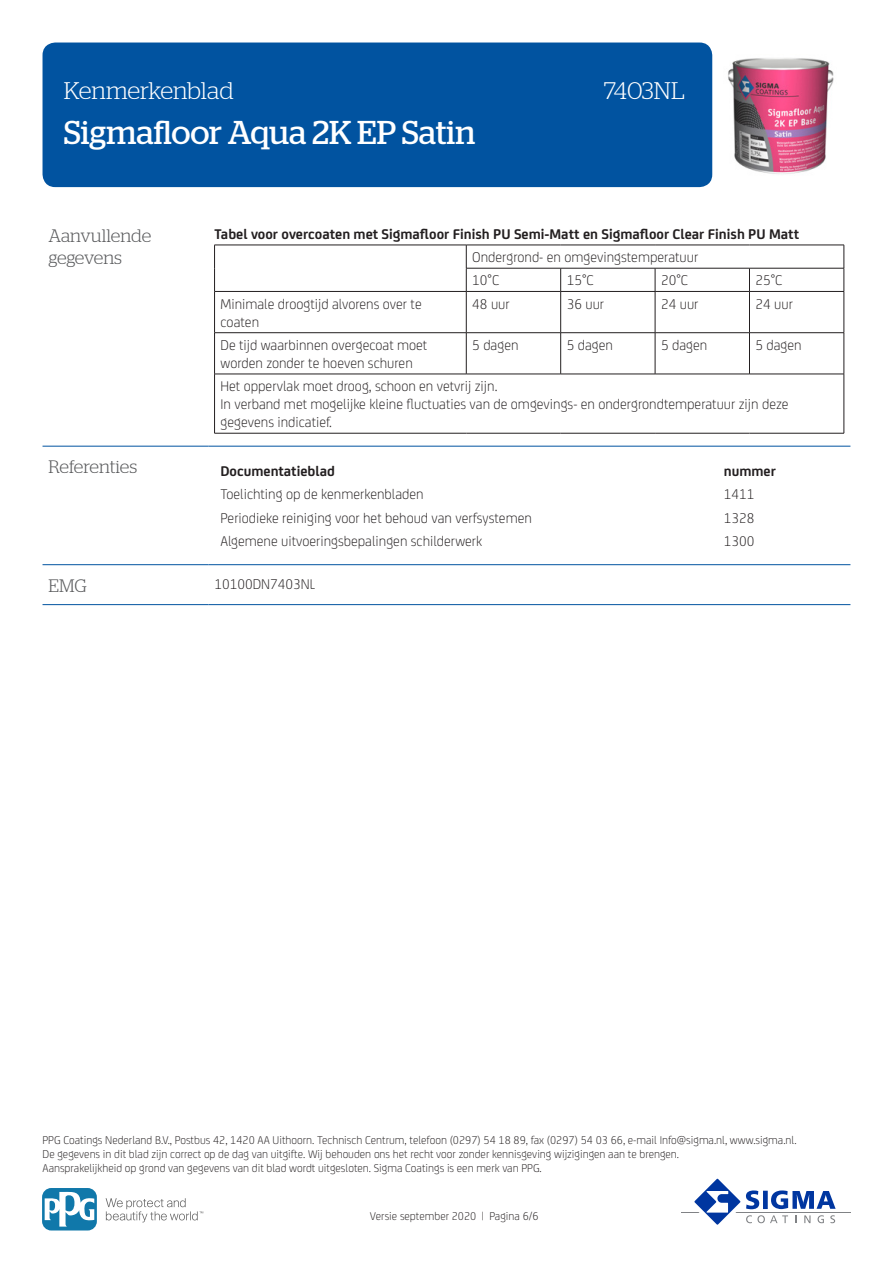
<style>
.page{position:relative;width:893px;height:1263px;background:#fff}
.page>*{position:absolute;margin:0;border:0;box-sizing:border-box;transform-origin:0 0}
.t1{font:33px "Stag";color:#fff}
.t2{font:300 24px "Stag";color:#fff}
.KOP{font:300 18px/21.6px "Stag";letter-spacing:-.005em;color:#57585a}
.BODY{font:300 15px/18px "FS Joey";color:#231f20}
.BODY-2{font:700 15px "FS Joey";color:#231f20}
.t3{font:300 12px/14.4px "FS Joey";color:#231f20}
</style>
<div class="page">
<div style="left:43px;top:43px;width:669px;height:144px;background:#0153a0;border-radius:13px"></div>
<hr style="left:681px;top:1211px;width:169px;height:1px;background:#808285">
<svg style="left:689px;top:1178px;width:147px;height:47px"></svg>
<svg style="left:106px;top:1198px;width:97px;height:24px"></svg>
<svg style="left:43px;top:1188px;width:54px;height:42px"></svg>
<svg style="left:45px;top:1191px;width:49px;height:35px"></svg>
<hr style="left:43px;top:446px;width:165px;height:1px;background:#0153a0">
<hr style="left:208px;top:446px;width:642px;height:1px;background:#0153a0">
<hr style="left:43px;top:564px;width:165px;height:1px;background:#0153a0">
<hr style="left:208px;top:564px;width:642px;height:1px;background:#0153a0">
<hr style="left:43px;top:604px;width:165px;height:1px;background:#0153a0">
<hr style="left:208px;top:604px;width:642px;height:1px;background:#0153a0">
<hr style="left:214px;top:245px;width:252px;height:1px;background:#231f20">
<hr style="left:466px;top:245px;width:95px;height:1px;background:#231f20">
<hr style="left:561px;top:245px;width:94px;height:1px;background:#231f20">
<hr style="left:655px;top:245px;width:94px;height:1px;background:#231f20">
<hr style="left:749px;top:245px;width:95px;height:1px;background:#231f20">
<svg style="left:214px;top:245px;width:1px;height:46px"></svg>
<hr style="left:466px;top:268px;width:95px;height:1px;background:#231f20">
<svg style="left:466px;top:245px;width:1px;height:46px"></svg>
<hr style="left:561px;top:268px;width:94px;height:1px;background:#231f20">
<svg style="left:560px;top:268px;width:1px;height:23px"></svg>
<hr style="left:655px;top:268px;width:94px;height:1px;background:#231f20">
<svg style="left:655px;top:268px;width:1px;height:23px"></svg>
<hr style="left:749px;top:268px;width:95px;height:1px;background:#231f20">
<svg style="left:749px;top:268px;width:1px;height:23px"></svg>
<svg style="left:844px;top:245px;width:1px;height:46px"></svg>
<hr style="left:214px;top:291px;width:252px;height:1px;background:#231f20">
<hr style="left:214px;top:292px;width:1px;height:40px;background:#231f20">
<hr style="left:466px;top:291px;width:95px;height:1px;background:#231f20">
<hr style="left:466px;top:292px;width:1px;height:40px;background:#231f20">
<hr style="left:561px;top:291px;width:94px;height:1px;background:#231f20">
<hr style="left:560px;top:292px;width:1px;height:40px;background:#231f20">
<hr style="left:655px;top:291px;width:94px;height:1px;background:#231f20">
<hr style="left:655px;top:292px;width:1px;height:40px;background:#231f20">
<hr style="left:749px;top:291px;width:95px;height:1px;background:#231f20">
<hr style="left:749px;top:292px;width:1px;height:40px;background:#231f20">
<hr style="left:844px;top:292px;width:1px;height:40px;background:#231f20">
<hr style="left:214px;top:332px;width:252px;height:1px;background:#231f20">
<hr style="left:214px;top:333px;width:1px;height:41px;background:#231f20">
<hr style="left:466px;top:332px;width:95px;height:1px;background:#231f20">
<hr style="left:466px;top:333px;width:1px;height:41px;background:#231f20">
<hr style="left:561px;top:332px;width:94px;height:1px;background:#231f20">
<hr style="left:560px;top:333px;width:1px;height:41px;background:#231f20">
<hr style="left:655px;top:332px;width:94px;height:1px;background:#231f20">
<hr style="left:655px;top:333px;width:1px;height:41px;background:#231f20">
<hr style="left:749px;top:332px;width:95px;height:1px;background:#231f20">
<hr style="left:749px;top:333px;width:1px;height:41px;background:#231f20">
<hr style="left:844px;top:333px;width:1px;height:41px;background:#231f20">
<hr style="left:214px;top:374px;width:252px;height:1px;background:#231f20">
<hr style="left:214px;top:374px;width:1px;height:59px;background:#231f20">
<hr style="left:466px;top:374px;width:95px;height:1px;background:#231f20">
<hr style="left:561px;top:374px;width:94px;height:1px;background:#231f20">
<hr style="left:655px;top:374px;width:94px;height:1px;background:#231f20">
<hr style="left:749px;top:374px;width:95px;height:1px;background:#231f20">
<hr style="left:844px;top:374px;width:1px;height:59px;background:#231f20">
<hr style="left:214px;top:433px;width:252px;height:1px;background:#231f20">
<hr style="left:466px;top:433px;width:95px;height:1px;background:#231f20">
<hr style="left:561px;top:433px;width:94px;height:1px;background:#231f20">
<hr style="left:655px;top:433px;width:94px;height:1px;background:#231f20">
<hr style="left:749px;top:433px;width:95px;height:1px;background:#231f20">
<img style="left:728px;top:58px;width:106px;height:117px">
<h2 class="t2" style="left:64px;top:77px;width:171px">Kenmerkenblad</h2>
<h2 class="t2" style="left:604px;top:77px;width:82px">7403NL</h2>
<h1 class="t1" style="left:64px;top:114px;width:413px">Sigmafloor Aqua 2K EP Satin</h1>
<p class="KOP" style="left:49px;top:225px;width:104px">Aanvullende gegevens</p>
<p class="BODY-2" style="left:214px;top:223px;width:586px">Tabel voor overcoaten met Sigmafloor Finish PU Semi-Matt en Sigmafloor Clear Finish PU Matt</p>
<p class="BODY" style="left:472px;top:247px;width:227px">Ondergrond- en omgevingstemperatuur</p>
<p class="BODY" style="left:472px;top:271px;width:29px">10°C</p>
<p class="BODY" style="left:567px;top:271px;width:29px">15°C</p>
<p class="BODY" style="left:661px;top:271px;width:29px">20°C</p>
<p class="BODY" style="left:755px;top:271px;width:29px">25°C</p>
<p class="BODY" style="left:221px;top:294px;width:203px">Minimale droogtijd alvorens over te coaten</p>
<p class="BODY" style="left:472px;top:294px;width:39px">48 uur</p>
<p class="BODY" style="left:567px;top:294px;width:39px">36 uur</p>
<p class="BODY" style="left:661px;top:294px;width:39px">24 uur</p>
<p class="BODY" style="left:755px;top:294px;width:39px">24 uur</p>
<p class="BODY" style="left:221px;top:335px;width:208px">De tijd waarbinnen overgecoat moet worden zonder te hoeven schuren</p>
<p class="BODY" style="left:472px;top:335px;width:48px">5 dagen</p>
<p class="BODY" style="left:567px;top:335px;width:48px">5 dagen</p>
<p class="BODY" style="left:661px;top:335px;width:48px">5 dagen</p>
<p class="BODY" style="left:755px;top:335px;width:48px">5 dagen</p>
<p class="BODY" style="left:221px;top:376px;width:569px">Het oppervlak moet droog, schoon en vetvrij zijn.<br>In verband met mogelijke kleine fluctuaties van de omgevings- en ondergrondtemperatuur zijn deze gegevens indicatief.</p>
<p class="KOP" style="left:49px;top:456px;width:90px">Referenties</p>
<p class="BODY-2" style="left:220px;top:460px;width:116px">Documentatieblad</p>
<p class="BODY-2" style="left:724px;top:460px;width:54px">nummer</p>
<p class="BODY" style="left:220px;top:484px;width:205px">Toelichting op de kenmerkenbladen</p>
<p class="BODY" style="left:724px;top:484px;width:32px">1411</p>
<p class="BODY" style="left:220px;top:508px;width:313px">Periodieke reiniging voor het behoud van verfsystemen</p>
<p class="BODY" style="left:724px;top:508px;width:32px">1328</p>
<p class="BODY" style="left:220px;top:531px;width:263px">Algemene uitvoeringsbepalingen schilderwerk</p>
<p class="BODY" style="left:724px;top:531px;width:32px">1300</p>
<p class="KOP" style="left:49px;top:574px;width:40px">EMG</p>
<p class="BODY" style="left:214px;top:574px;width:102px">10100DN7403NL</p>
<p class="t3" style="left:43px;top:1132px;width:755px">PPG Coatings Nederland B.V., Postbus 42, 1420 AA Uithoorn. Technisch Centrum, telefoon (0297) 54 18 89, fax (0297) 54 03 66, e-mail Info@sigma.nl, www.sigma.nl.<br>De gegevens in dit blad zijn correct op de dag van uitgifte. Wij behouden ons het recht voor zonder kennisgeving wijzigingen aan te brengen.<br>Aansprakelijkheid op grond van gegevens van dit blad wordt uitgesloten. Sigma Coatings is een merk van PPG.</p>
<p class="t3" style="left:370px;top:1208px;width:171px">Versie september 2020 | Pagina 6/6</p>
</div>
